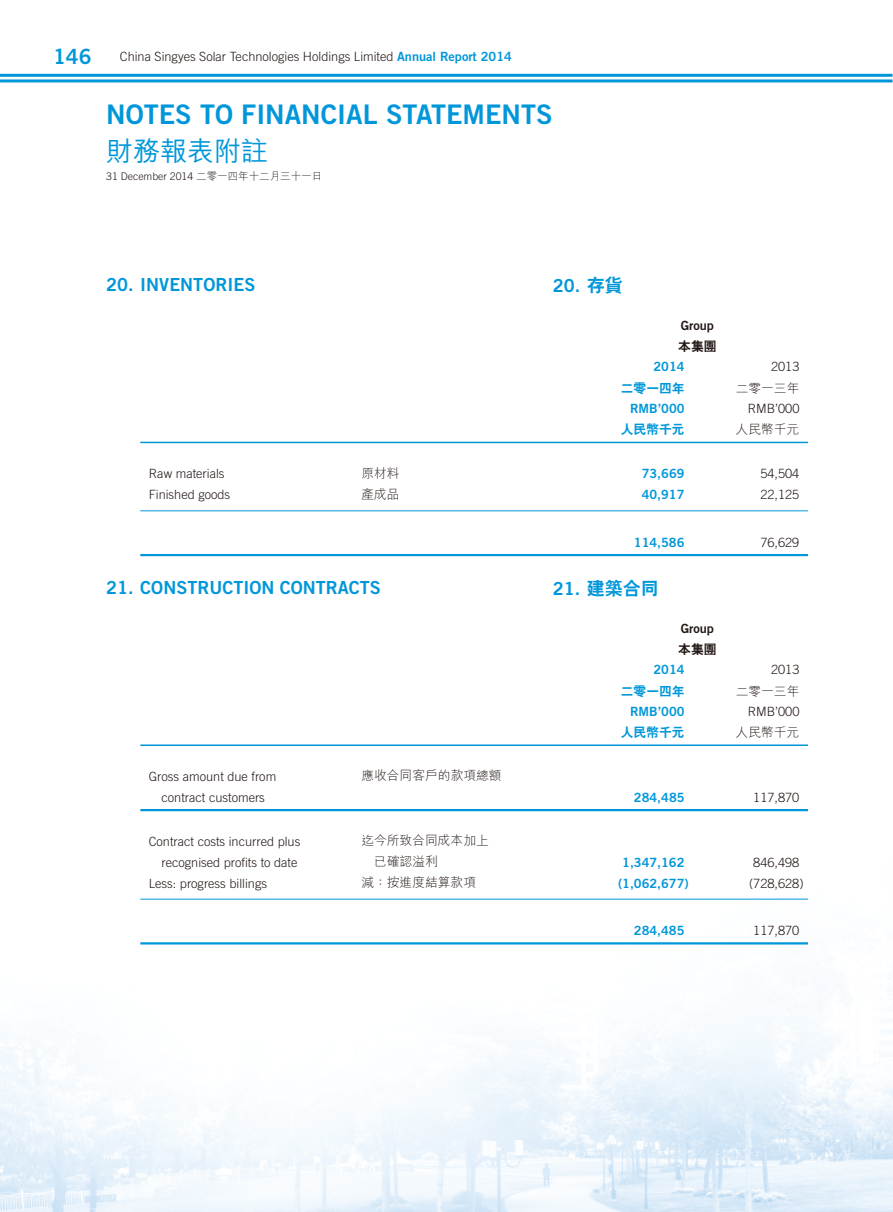
<style>
.page{position:relative;width:893px;height:1212px;background:#fff}
.page>*{position:absolute;margin:0;border:0;box-sizing:border-box;transform-origin:0 0}
.t1{font:27px "Trade Gothic LT Std Bd 2";color:#0097da}
.t2{font:500 27px "M Hei HK";color:#0097da}
.t3{font:21px "Trade Gothic LT Std Bd 2";color:#0097da}
.t4{font:18px "Trade Gothic LT Std Bd 2";color:#0097da}
.t5{font:800 18px "C Hei 2 HK";color:#0097da}
.t6{font:300 12.75px "Trade Gothic LT Std";color:#231916}
.t7{font:12.75px "Trade Gothic LT Std Bd 2";color:#0097da}
.t8{font:300 12.75px "M Hei HK";color:#231916}
.t9{font:800 12.75px "C Hei 2 HK";color:#0097da}
.t10{font:12.75px "Trade Gothic LT Std Bd 2";color:#231916}
.t11{font:800 12.75px "C Hei 2 HK";color:#231916}
.t12{font:300 10.5px "Trade Gothic LT Std";color:#231916}
.s1{font-family:"Trade Gothic LT Std Bd 2";font-weight:400;color:#0097da}
.s2{font-family:"M Hei HK"}
.s3{font-family:"C Hei 2 HK";font-weight:800}
.s4{font-family:"Trade Gothic LT Std Bd 2";font-weight:400}
</style>
<div class="page">
<img style="left:0;top:73px;width:892px;height:1139px">
<hr style="left:0;top:74px;width:892px;height:3px;background:#0097da">
<hr style="left:0;top:79px;width:892px;height:3px;background:#0097da">
<hr style="left:140px;top:442px;width:668px;height:1px;background:#0097da">
<hr style="left:140px;top:510px;width:668px;height:1px;background:#0097da">
<hr style="left:140px;top:554px;width:668px;height:2px;background:#0097da">
<hr style="left:140px;top:744px;width:668px;height:2px;background:#0097da">
<hr style="left:140px;top:809px;width:668px;height:2px;background:#0097da">
<hr style="left:140px;top:899px;width:668px;height:1px;background:#0097da">
<hr style="left:140px;top:942px;width:668px;height:2px;background:#0097da">
<h2 class="t3" style="left:53px;top:44px;width:40px">146</h2>
<p class="t6" style="left:120px;top:49px;width:393px">China Singyes Solar Technologies Holdings Limited <span class="s1">Annual Report 2014</span></p>
<h1 class="t1" style="left:106px;top:98px;width:448px">NOTES TO FINANCIAL STATEM ENTS</h1>
<h1 class="t2" style="left:106px;top:131px;width:163px">財務報表附註</h1>
<p class="t12" style="left:106px;top:170px;width:217px">31 December 2014 <span class="s2">二零一四年十二月三十一日</span></p>
<h3 class="t4" style="left:106px;top:274px;width:151px">20. INVENTORIES</h3>
<h3 class="t4" style="left:553px;top:274px;width:72px">20. <span class="s3">存貨</span></h3>
<p class="t10" style="left:681px;top:317px;width:35px">Group</p>
<p class="t11" style="left:678px;top:340px;width:40px">本集團</p>
<p class="t7" style="left:653px;top:359px;width:33px">2014</p>
<p class="t6" style="left:771px;top:359px;width:30px">2013</p>
<p class="t9" style="left:621px;top:382px;width:65px">二零一四年</p>
<p class="t8" style="left:736px;top:382px;width:65px">二零一三年</p>
<p class="t7" style="left:630px;top:401px;width:56px">RM B’000</p>
<p class="t6" style="left:748px;top:401px;width:53px">RMB’000</p>
<p class="t9" style="left:621px;top:423px;width:65px">人民幣千元</p>
<p class="t8" style="left:736px;top:423px;width:65px">人民幣千元</p>
<p class="t6" style="left:149px;top:466px;width:77px">Raw materials</p>
<p class="t8" style="left:361px;top:466px;width:40px">原材料</p>
<p class="t7" style="left:642px;top:466px;width:44px">73,669</p>
<p class="t6" style="left:760px;top:466px;width:40px">54,504</p>
<p class="t6" style="left:149px;top:487px;width:83px">Finished goods</p>
<p class="t8" style="left:361px;top:487px;width:40px">產成品</p>
<p class="t7" style="left:642px;top:487px;width:44px">40,917</p>
<p class="t6" style="left:760px;top:487px;width:40px">22,125</p>
<p class="t7" style="left:634px;top:535px;width:52px">114,586</p>
<p class="t6" style="left:760px;top:535px;width:40px">76,629</p>
<h3 class="t4" style="left:106px;top:576px;width:276px">21. CONSTRUCTION CONTRACTS</h3>
<p class="t10" style="left:681px;top:620px;width:35px">Group</p>
<p class="t11" style="left:678px;top:642px;width:40px">本集團</p>
<p class="t7" style="left:653px;top:661px;width:33px">2014</p>
<p class="t6" style="left:771px;top:662px;width:30px">2013</p>
<p class="t9" style="left:621px;top:684px;width:65px">二零一四年</p>
<p class="t8" style="left:736px;top:684px;width:65px">二零一三年</p>
<p class="t7" style="left:630px;top:703px;width:56px">RM B’000</p>
<p class="t6" style="left:748px;top:704px;width:53px">RMB’000</p>
<p class="t9" style="left:621px;top:726px;width:65px">人民幣千元</p>
<p class="t8" style="left:736px;top:726px;width:65px">人民幣千元</p>
<p class="t6" style="left:149px;top:769px;width:129px">Gross amount due from</p>
<p class="t8" style="left:361px;top:769px;width:142px">應收合同客戶的款項總額</p>
<p class="t6" style="left:162px;top:790px;width:105px">contract customers</p>
<p class="t7" style="left:634px;top:790px;width:52px">284,485</p>
<p class="t6" style="left:753px;top:790px;width:48px">117,870</p>
<p class="t6" style="left:149px;top:833px;width:153px">Contract costs incurred plus</p>
<p class="t8" style="left:361px;top:834px;width:129px">迄今所致合同成本加上</p>
<p class="t6" style="left:162px;top:854px;width:138px">recognised profits to date</p>
<p class="t8" style="left:374px;top:855px;width:65px">已確認溢利</p>
<p class="t7" style="left:622px;top:854px;width:64px">1,347,162</p>
<p class="t6" style="left:753px;top:854px;width:48px">846,498</p>
<p class="t6" style="left:149px;top:875px;width:120px">Less: progress billings</p>
<p class="t8" style="left:361px;top:876px;width:116px">減：按進度結算款項</p>
<p class="t7" style="left:618px;top:875px;width:72px">(1,062,677)</p>
<p class="t6" style="left:749px;top:875px;width:56px">(728,628)</p>
<p class="t7" style="left:634px;top:923px;width:52px">284,485</p>
<p class="t6" style="left:753px;top:923px;width:48px">117,870</p>
<h3 class="t5" style="left:553px;top:579px;width:108px"><span class="s4">21.</span> 建築合同</h3>
</div>
